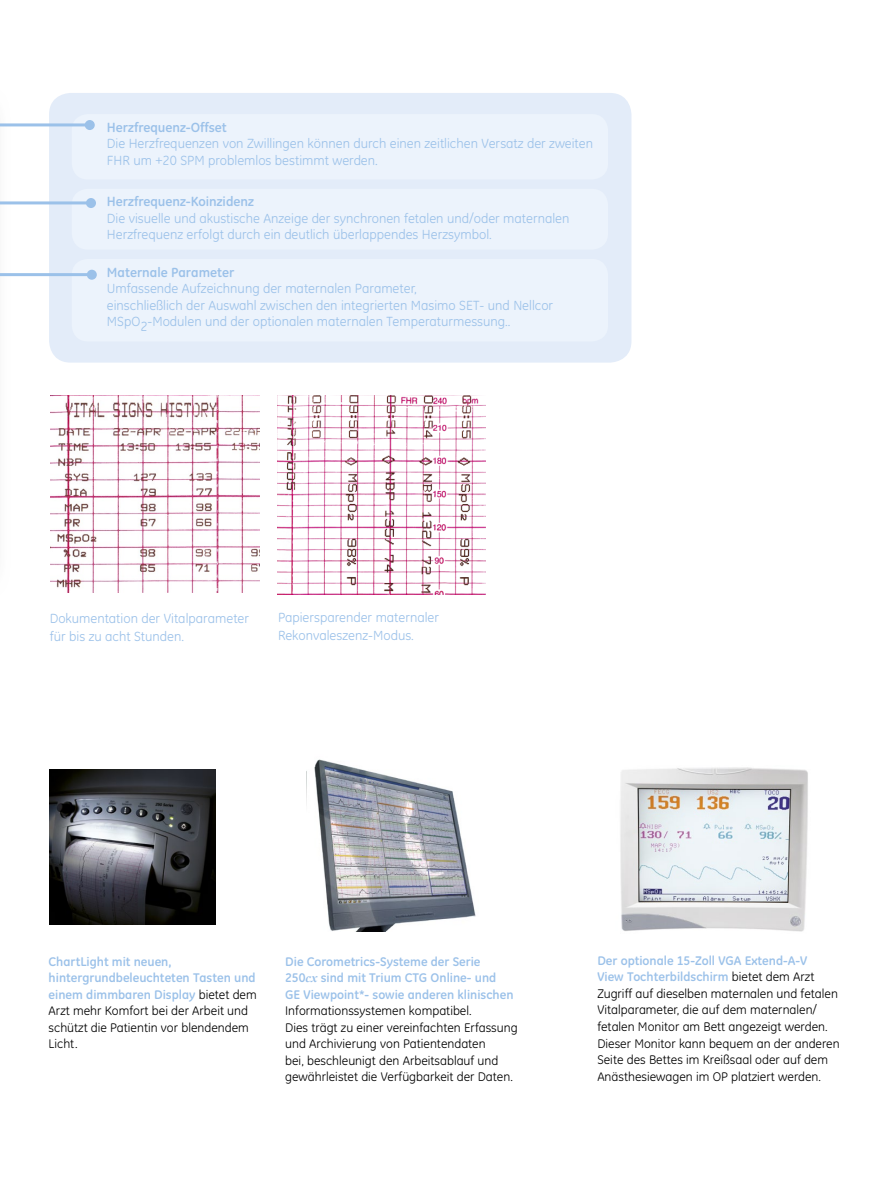
<style>
.page{position:relative;width:893px;height:1191px;background:#fff}
.page>*{position:absolute;margin:0;border:0;box-sizing:border-box;transform-origin:0 0}
.t1{font:13.5px/16.5px "GE Inspira";color:#9bc1e9}
.t2{font:700 13.5px "GE Inspira";color:#9bc1e9}
.t3{font:12.75px/16.5px "GE Inspira";color:#000}
.t4{font:700 12.75px/16.5px "GE Inspira";color:#9bc1e9}
.s1{font-weight:700;color:#9bc1e9}
.s2{font-family:"Times New Roman";font-style:italic}
</style>
<div class="page">
<div style="left:49px;top:93px;width:582px;height:269px;background:#e3ecf9;border-radius:22px"></div>
<div style="left:72px;top:114px;width:536px;height:65px;background:#ecf3fc;border-radius:16px"></div>
<div style="left:72px;top:189px;width:536px;height:61px;background:#ecf3fc;border-radius:16px"></div>
<div style="left:72px;top:259px;width:536px;height:82px;background:#ecf3fc;border-radius:16px"></div>
<img style="left:49px;top:769px;width:166px;height:155px">
<hr style="left:0;top:123px;width:90px;height:3px;background:#9bc1e9">
<div style="left:85px;top:120px;width:10px;height:10px;background:#9bc1e9;border-radius:50%"></div>
<hr style="left:0;top:201px;width:92px;height:3px;background:#9bc1e9">
<div style="left:86px;top:198px;width:10px;height:10px;background:#9bc1e9;border-radius:50%"></div>
<hr style="left:0;top:273px;width:91px;height:3px;background:#9bc1e9">
<div style="left:87px;top:270px;width:10px;height:10px;background:#9bc1e9;border-radius:50%"></div>
<img style="left:51px;top:395px;width:208px;height:197px">
<img style="left:278px;top:395px;width:208px;height:199px">
<img style="left:620px;top:767px;width:188px;height:165px">
<img style="left:306px;top:759px;width:170px;height:172px">
<p class="t2" style="left:107px;top:119px;width:121px">Herzfrequenz-Offset</p>
<p class="t1" style="left:107px;top:135px;width:488px">Die Herzfrequenzen von Zwillingen können durch einen zeitlichen Versatz der zweiten<br>FHR um +20 SPM problemlos bestimmt werden.</p>
<p class="t2" style="left:107px;top:193px;width:148px">Herzfrequenz-Koinzidenz</p>
<p class="t1" style="left:107px;top:210px;width:464px">Die visuelle und akustische Anzeige der synchronen fetalen und/oder maternalen<br>Herzfrequenz erfolgt durch ein deutlich überlappendes Herzsymbol.</p>
<p class="t2" style="left:107px;top:263px;width:129px">Maternale Parameter</p>
<p class="t1" style="left:107px;top:280px;width:448px">Umfassende Aufzeichnung der maternalen Parameter,<br>einschließlich der Auswahl zwischen den integrierten Masimo SET- und Nellcor<br>MSpO2-Modulen und der optionalen maternalen Temperaturmessung..</p>
<p class="t1" style="left:50px;top:609px;width:201px;line-height:18px">Dokumentation der Vitalparameter für bis zu acht Stunden.</p>
<p class="t1" style="left:278px;top:608px;width:163px;line-height:18px">Papiersparender maternaler<br>Rekonvaleszenz-Modus.</p>
<p class="t3" style="left:49px;top:953px;width:210px"><span class="s1">ChartLight mit neuen, hintergrundbeleuchteten Tasten und einem dimmbaren Display</span> bietet dem<br>Arzt mehr Komfort bei der Arbeit und schützt die Patientin vor blendendem<br>Licht.</p>
<p class="t4" style="left:285px;top:953px;width:230px">Die Corometrics-Systeme der Serie<br>250<span class="s2">cx</span> sind mit Trium CTG Online- und<br>GE Viewpoint*- sowie anderen klinischen</p>
<p class="t3" style="left:285px;top:1002px;width:234px">Informationssystemen kompatibel.<br>Dies trägt zu einer vereinfachten Erfassung und Archivierung von Patientendaten<br>bei, beschleunigt den Arbeitsablauf und gewährleistet die Verfügbarkeit der Daten.</p>
<p class="t3" style="left:597px;top:952px;width:244px"><span class="s1">Der optionale 15-Zoll VGA Extend-A-V<br>View Tochterbildschirm</span> bietet dem Arzt Zugriff auf dieselben maternalen und fetalen Vitalparameter, die auf dem maternalen/ fetalen Monitor am Bett angezeigt werden.<br>Dieser Monitor kann bequem an der anderen Seite des Bettes im Kreißsaal oder auf dem Anästhesiewagen im OP platziert werden.</p>
</div>
